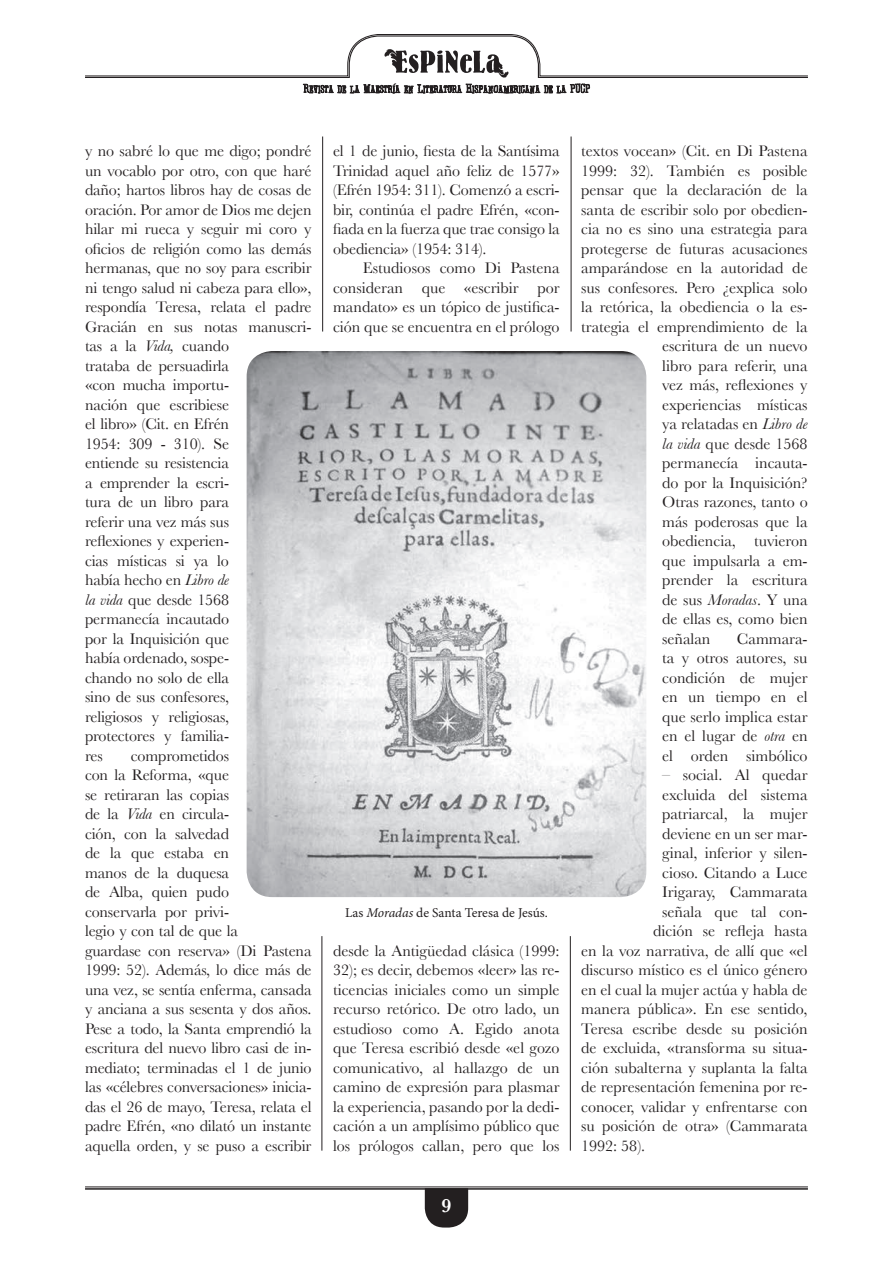
<style>
.page{position:relative;width:893px;height:1263px;background:#fff}
.page>*{position:absolute;margin:0;border:0;box-sizing:border-box;transform-origin:0 0}
.t1{font:600 19.95px "Baskerville";color:#fff}
.t2{font:16.05px/19.5px "Baskerville";letter-spacing:-.01em;color:#231f20;text-align:justify}
.t3{font:13.5px "Minion Pro";letter-spacing:-.005em;color:#231f20}
.s1{font-style:italic}
</style>
<div class="page">
<svg style="left:425px;top:1190px;width:43px;height:37px;background:#343132"></svg>
<hr style="left:85px;top:1187px;width:723px;height:1px;background:#231f20">
<hr style="left:85px;top:1188px;width:723px;height:2px;background:#231f20">
<svg style="left:85px;top:34px;width:723px;height:60px"></svg>
<hr style="left:322px;top:137px;width:1px;height:195px;background:#231f20">
<hr style="left:571px;top:137px;width:1px;height:195px;background:#231f20">
<img style="left:247px;top:351px;width:399px;height:546px">
<hr style="left:322px;top:936px;width:1px;height:215px;background:#231f20">
<hr style="left:570px;top:936px;width:1px;height:215px;background:#231f20">
<p class="t2" style="left:85px;top:141px;width:228px;text-align:left">y no sabré lo que me digo; pondré un vocablo por otro, con que haré daño; hartos libros hay de cosas de oración. Por amor de Dios me dejen hilar mi rueca y seguir mi coro y oficios de religión como las demás hermanas, que no soy para escribir ni tengo salud ni cabeza para ello», respondía Teresa, relata el padre<br>Gracián en sus notas manuscri&shy;tas a la <span class="s1">Vida,</span> cuando<br>trataba de persuadirla<br>«con mucha importu-<br>nación que escribiese<br>el libro» (Cit. en Efrén<br>1954: 309 - 310). Se<br>entiende su resistencia<br>a emprender la escri-<br>tura de un libro para<br>referir una vez más sus<br>reflexiones y experien-<br>cias místicas si ya lo<br>había hecho en <span class="s1">Libro de<br>la vida</span> que desde 1568<br>permanecía incautado<br>por la Inquisición que<br>había ordenado, sospe-<br>chando no solo de ella<br>sino de sus confesores,<br>religiosos y religiosas,<br>protectores y familia-<br>res</p>
<p class="t2" style="left:85px;top:745px;width:228px;text-align:left;text-indent:46px">comprometidos<br>con la Reforma, «que<br>se retiraran las copias<br>de la <span class="s1">Vida</span> en circula-<br>ción, con la salvedad<br>de la que estaba en<br>manos de la duquesa<br>de Alba, quien pudo<br>conservarla por privi-<br>legio y con tal de que la<br>guardase con reserva» (Di Pastena<br>1999: 52). Además, lo dice más de una vez, se sentía enferma, cansada y anciana a sus sesenta y dos años.<br>Pese a todo, la Santa emprendió la escritura del nuevo libro casi de in&shy;mediato; terminadas el 1 de junio las «célebres conversaciones» inicia&shy;das el 26 de mayo, Teresa, relata el padre Efrén, «no dilató un instante aquella orden, y se puso a escribir</p>
<p class="t2" style="left:333px;top:141px;width:228px">el 1 de junio, fiesta de la Santísima Trinidad aquel año feliz de 1577» (Efrén 1954: 311). Comenzó a escri&shy;bir, continúa el padre Efrén, «con&shy;fiada en la fuerza que trae consigo la obediencia» (1954: 314).</p>
<p class="t2" style="left:333px;top:258px;width:228px;text-indent:30px">Estudiosos como Di Pastena consideran que «escribir por mandato» es un tópico de justifica&shy;ción que se encuentra en el prólogo</p>
<p class="t3" style="left:345px;top:903px;width:204px">Las <span class="s1">Moradas</span> de Santa Teresa de Jesús.</p>
<p class="t2" style="left:333px;top:940px;width:228px">desde la Antigüedad clásica (1999:<br>32); es decir, debemos «leer» las re&shy;ticencias iniciales como un simple recurso retórico. De otro lado, un estudioso como A. Egido anota que Teresa escribió desde «el gozo comunicativo, al hallazgo de un camino de expresión para plasmar la experiencia, pasando por la dedi&shy;cación a un amplísimo público que los prólogos callan, pero que los</p>
<p class="t1" style="left:441px;top:1194px;width:11px">9</p>
<p class="t2" style="left:581px;top:141px;width:228px">textos vocean» (Cit. en Di Pastena</p>
<p class="t2" style="left:581px;top:160px;width:228px">1999: 32). También es posible</p>
<p class="t2" style="left:581px;top:180px;width:228px">pensar que la declaración de la</p>
<p class="t2" style="left:581px;top:199px;width:228px">santa de escribir solo por obedien-</p>
<p class="t2" style="left:581px;top:219px;width:228px">cia no es sino una estrategia para</p>
<p class="t2" style="left:581px;top:238px;width:228px">protegerse de futuras acusaciones</p>
<p class="t2" style="left:581px;top:258px;width:228px">amparándose en la autoridad de</p>
<p class="t2" style="left:581px;top:277px;width:228px">sus confesores. Pero ¿explica solo</p>
<p class="t2" style="left:581px;top:297px;width:228px">la retórica, la obediencia o la es-</p>
<p class="t2" style="left:581px;top:316px;width:228px">trategia el emprendimiento de la</p>
<p class="t2" style="left:662px;top:336px;width:147px">escritura de un nuevo</p>
<p class="t2" style="left:662px;top:355px;width:147px">libro para referir, una</p>
<p class="t2" style="left:662px;top:375px;width:147px">vez más, reflexiones y</p>
<p class="t2" style="left:662px;top:394px;width:147px">experiencias místicas</p>
<p class="t2" style="left:662px;top:414px;width:147px">ya relatadas en <span class="s1">Libro de</span></p>
<p class="t2" style="left:662px;top:433px;width:147px"><span class="s1">la vida</span> que desde 1568</p>
<p class="t2" style="left:662px;top:453px;width:147px">permanecía incauta-</p>
<p class="t2" style="left:662px;top:472px;width:147px">do por la Inquisición?</p>
<p class="t2" style="left:662px;top:492px;width:147px">Otras razones, tanto o</p>
<p class="t2" style="left:662px;top:511px;width:147px">más poderosas que la</p>
<p class="t2" style="left:662px;top:531px;width:147px">obediencia, tuvieron</p>
<p class="t2" style="left:662px;top:550px;width:147px">que impulsarla a em-</p>
<p class="t2" style="left:662px;top:570px;width:147px">prender la escritura</p>
<p class="t2" style="left:662px;top:589px;width:147px">de sus <span class="s1">Moradas</span>. Y una</p>
<p class="t2" style="left:662px;top:609px;width:147px">de ellas es, como bien</p>
<p class="t2" style="left:662px;top:628px;width:50px">señalan</p>
<p class="t2" style="left:662px;top:628px;width:147px;text-indent:75px">Cammara&shy;ta y otros autores, su condición de mujer en un tiempo en el que serlo implica estar en el lugar de <span class="s1">otra</span> en el orden simbólico</p>
<p class="t2" style="left:662px;top:765px;width:147px">– social. Al quedar</p>
<p class="t2" style="left:662px;top:784px;width:147px">excluida del sistema</p>
<p class="t2" style="left:662px;top:804px;width:147px">patriarcal, la mujer</p>
<p class="t2" style="left:662px;top:823px;width:147px">deviene en un ser mar-</p>
<p class="t2" style="left:662px;top:843px;width:147px">ginal, inferior y silen-</p>
<p class="t2" style="left:662px;top:862px;width:147px">cioso. Citando a Luce</p>
<p class="t2" style="left:662px;top:882px;width:147px">Irigaray, Cammarata</p>
<p class="t2" style="left:662px;top:901px;width:147px">señala que tal con-</p>
<p class="t2" style="left:653px;top:921px;width:156px">dición se refleja hasta</p>
<p class="t2" style="left:581px;top:940px;width:228px">en la voz narrativa, de allí que «el</p>
<p class="t2" style="left:581px;top:960px;width:228px">discurso místico es el único género</p>
<p class="t2" style="left:581px;top:979px;width:228px">en el cual la mujer actúa y habla de</p>
<p class="t2" style="left:581px;top:999px;width:228px">manera pública». En ese sentido,</p>
<p class="t2" style="left:581px;top:1018px;width:228px">Teresa escribe desde su posición</p>
<p class="t2" style="left:581px;top:1038px;width:228px">de excluida, «transforma su situa-</p>
<p class="t2" style="left:581px;top:1057px;width:228px">ción subalterna y suplanta la falta</p>
<p class="t2" style="left:581px;top:1077px;width:228px">de representación femenina por re-</p>
<p class="t2" style="left:581px;top:1096px;width:228px">conocer, validar y enfrentarse con</p>
<p class="t2" style="left:581px;top:1116px;width:228px">su posición de otra» (Cammarata</p>
<p class="t2" style="left:581px;top:1135px;width:66px">1992: 58).</p>
</div>
